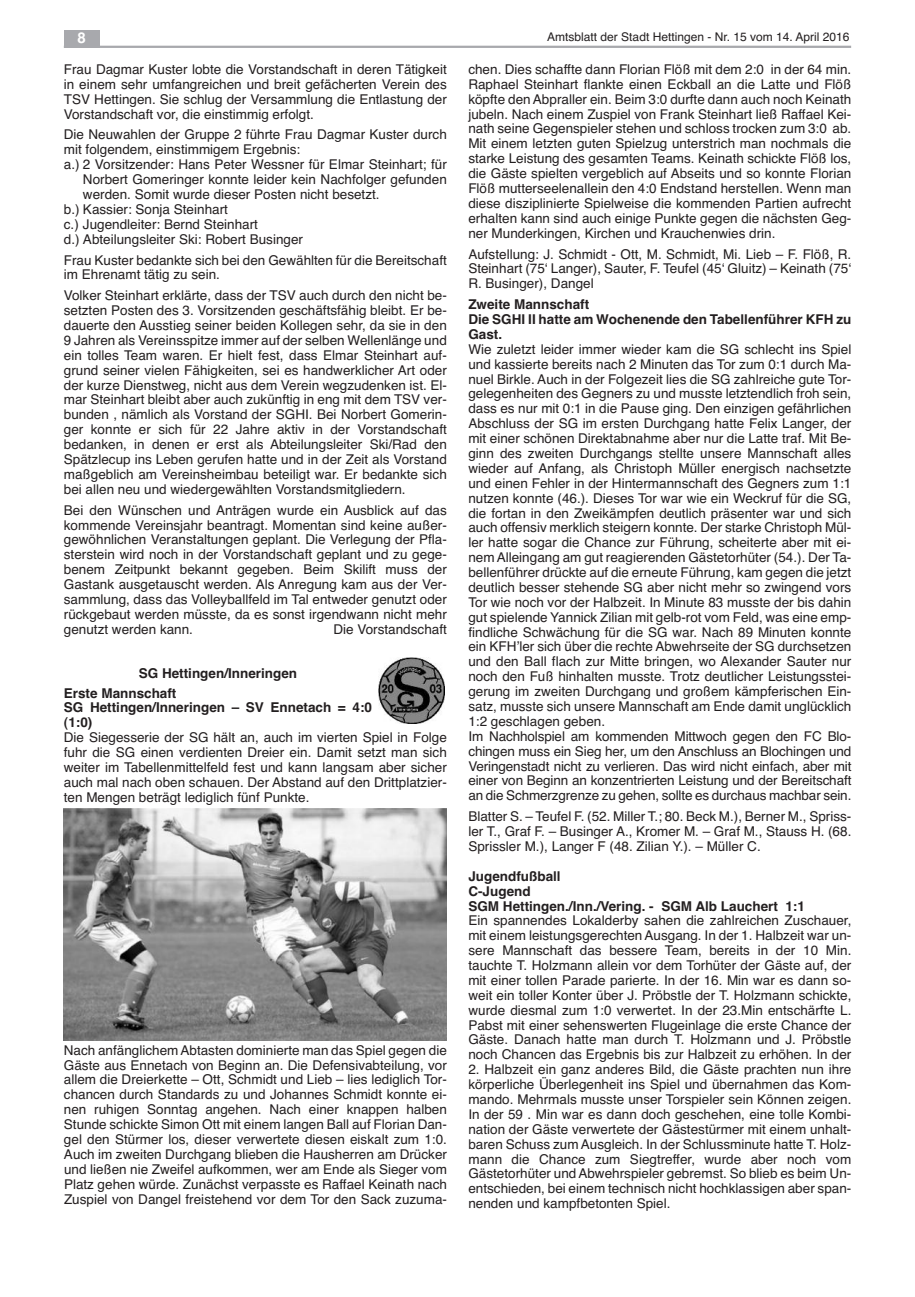
<style>
.page{position:relative;width:915px;height:1297px;background:#fff}
.page>*{position:absolute;margin:0;border:0;box-sizing:border-box;transform-origin:0 0}
.t1{font:700 15px "Helvetica";color:#fff}
.t2{font:13.5px/14.9px "Helvetica";color:#231f20;text-align:justify}
.t3{font:700 13.5px/14.9px "Helvetica";color:#231f20}
.t4{font:12px "Helvetica";color:#231f20}
</style>
<div class="page">
<img style="left:378px;top:657px;width:66px;height:67px">
<img style="left:64px;top:808px;width:382px;height:233px">
<hr style="left:64px;top:46px;width:786px;height:2px;background:#a8a9ad">
<div style="left:64px;top:30px;width:35px;height:17px;background:#a8a9ad"></div>
<p class="t1" style="left:77px;top:29px;width:10px">8</p>
<p class="t4" style="left:547px;top:30px;width:304px">Amtsblatt der Stadt Hettingen - Nr. 15 vom 14. April 2016</p>
<p class="t2" style="left:64px;top:62px;width:384px">Frau Dagmar Kuster lobte die Vorstandschaft in deren Tätigkeit in einem sehr umfangreichen und breit gefächerten Verein des TSV Hettingen. Sie schlug der Versammlung die Entlastung der Vorstandschaft vor, die einstimmig erfolgt.</p>
<p class="t2" style="left:64px;top:127px;width:384px">Die Neuwahlen der Gruppe 2 führte Frau Dagmar Kuster durch</p>
<p class="t2" style="left:64px;top:142px;width:238px">mit folgendem, einstimmigem Ergebnis:</p>
<p class="t2" style="left:64px;top:157px;width:384px">a.) 2 Vorsitzender: Hans Peter Wessner für Elmar Steinhart; für</p>
<p class="t2" style="left:83px;top:172px;width:365px">Norbert Gomeringer konnte leider kein Nachfolger gefunden</p>
<p class="t2" style="left:83px;top:187px;width:298px">werden. Somit wurde dieser Posten nicht besetzt.</p>
<p class="t2" style="left:64px;top:202px;width:165px">b.) Kassier: Sonja Steinhart</p>
<p class="t2" style="left:64px;top:217px;width:195px">c.) Jugendleiter: Bernd Steinhart</p>
<p class="t2" style="left:64px;top:232px;width:240px">d.) Abteilungsleiter Ski: Robert Businger</p>
<p class="t2" style="left:64px;top:252px;width:384px">Frau Kuster bedankte sich bei den Gewählten für die Bereitschaft im Ehrenamt tätig zu sein.</p>
<p class="t2" style="left:64px;top:288px;width:384px">Volker Steinhart erklärte, dass der TSV auch durch den nicht be&shy;setzten Posten des 3. Vorsitzenden geschäftsfähig bleibt. Er be&shy;dauerte den Ausstieg seiner beiden Kollegen sehr, da sie in den 9 Jahren als Vereinsspitze immer auf der selben Wellenlänge und ein tolles Team waren. Er hielt fest, dass Elmar Steinhart auf&shy;grund seiner vielen Fähigkeiten, sei es handwerklicher Art oder der kurze Dienstweg, nicht aus dem Verein wegzudenken ist. El&shy;mar Steinhart bleibt aber auch zukünftig in eng mit dem TSV ver&shy;bunden , nämlich als Vorstand der SGHI. Bei Norbert Gomerin&shy;ger konnte er sich für 22 Jahre aktiv in der Vorstandschaft bedanken, in denen er erst als Abteilungsleiter Ski/Rad den Spätzlecup ins Leben gerufen hatte und in der Zeit als Vorstand maßgeblich am Vereinsheimbau beteiligt war. Er bedankte sich bei allen neu und wiedergewählten Vorstandsmitgliedern.</p>
<p class="t2" style="left:64px;top:503px;width:384px">Bei den Wünschen und Anträgen wurde ein Ausblick auf das kommende Vereinsjahr beantragt. Momentan sind keine außer&shy;gewöhnlichen Veranstaltungen geplant. Die Verlegung der Pfla&shy;sterstein wird noch in der Vorstandschaft geplant und zu gege&shy;benem Zeitpunkt bekannt gegeben. Beim Skilift muss der Gastank ausgetauscht werden. Als Anregung kam aus der Ver&shy;sammlung, dass das Volleyballfeld im Tal entweder genutzt oder rückgebaut werden müsste, da es sonst irgendwann nicht mehr genutzt werden kann.</p>
<p class="t2" style="left:333px;top:622px;width:115px">Die Vorstandschaft</p>
<p class="t3" style="left:64px;top:664px;width:235px;line-height:19.2px;text-indent:75px">SG Hettingen/Inneringen<br>Erste Mannschaft</p>
<p class="t3" style="left:64px;top:700px;width:309px">SG Hettingen/Inneringen – SV Ennetach = 4:0 (1:0)</p>
<p class="t2" style="left:64px;top:730px;width:384px">Die Siegesserie der SG hält an, auch im vierten Spiel in Folge fuhr die SG einen verdienten Dreier ein. Damit setzt man sich weiter im Tabellenmittelfeld fest und kann langsam aber sicher auch mal nach oben schauen. Der Abstand auf den Drittplatzier&shy;ten Mengen beträgt lediglich fünf Punkte.</p>
<p class="t2" style="left:64px;top:1043px;width:384px">Nach anfänglichem Abtasten dominierte man das Spiel gegen die Gäste aus Ennetach von Beginn an. Die Defensivabteilung, vor allem die Dreierkette – Ott, Schmidt und Lieb – lies lediglich Tor&shy;chancen durch Standards zu und Johannes Schmidt konnte ei&shy;nen ruhigen Sonntag angehen. Nach einer knappen halben Stunde schickte Simon Ott mit einem langen Ball auf Florian Dan&shy;gel den Stürmer los, dieser verwertete diesen eiskalt zum 1:0.<br>Auch im zweiten Durchgang blieben die Hausherren am Drücker und ließen nie Zweifel aufkommen, wer am Ende als Sieger vom Platz gehen würde. Zunächst verpasste es Raffael Keinath nach Zuspiel von Dangel freistehend vor dem Tor den Sack zuzuma-</p>
<p class="t2" style="left:468px;top:62px;width:384px">chen. Dies schaffte dann Florian Flöß mit dem 2:0 in der 64 min.<br>Raphael Steinhart flankte einen Eckball an die Latte und Flöß köpfte den Abpraller ein. Beim 3:0 durfte dann auch noch Keinath jubeln. Nach einem Zuspiel von Frank Steinhart ließ Raffael Kei&shy;nath seine Gegenspieler stehen und schloss trocken zum 3:0 ab.<br>Mit einem letzten guten Spielzug unterstrich man nochmals die starke Leistung des gesamten Teams. Keinath schickte Flöß los, die Gäste spielten vergeblich auf Abseits und so konnte Florian Flöß mutterseelenallein den 4:0 Endstand herstellen. Wenn man diese disziplinierte Spielweise die kommenden Partien aufrecht erhalten kann sind auch einige Punkte gegen die nächsten Geg&shy;ner Munderkingen, Kirchen und Krauchenwies drin.</p>
<p class="t2" style="left:468px;top:246px;width:384px">Aufstellung: J. Schmidt - Ott, M. Schmidt, Mi. Lieb – F. Flöß, R.<br>Steinhart (75‘ Langer), Sauter, F. Teufel (45‘ Gluitz) – Keinath (75‘ R. Businger), Dangel</p>
<p class="t3" style="left:468px;top:297px;width:384px">Zweite Mannschaft<br>Die SGHI II hatte am Wochenende den Tabellenführer KFH zu<br>Gast.</p>
<p class="t2" style="left:468px;top:342px;width:384px;text-align:left">Wie zuletzt leider immer wieder kam die SG schlecht ins Spiel und kassierte bereits nach 2 Minuten das Tor zum 0:1 durch Ma&shy;nuel Birkle. Auch in der Folgezeit lies die SG zahlreiche gute Tor&shy;gelegenheiten des Gegners zu und musste letztendlich froh sein, dass es nur mit 0:1 in die Pause ging. Den einzigen gefährlichen Abschluss der SG im ersten Durchgang hatte Felix Langer, der mit einer schönen Direktabnahme aber nur die Latte traf. Mit Be&shy;ginn des zweiten Durchgangs stellte unsere Mannschaft alles wieder auf Anfang, als Christoph Müller energisch nachsetzte und einen Fehler in der Hintermannschaft des Gegners zum 1:1 nutzen konnte (46.). Dieses Tor war wie ein Weckruf für die SG, die fortan in den Zweikämpfen deutlich präsenter war und sich auch offensiv merklich steigern konnte. Der starke Christoph Mül&shy;ler hatte sogar die Chance zur Führung, scheiterte aber mit ei&shy;nem Alleingang am gut reagierenden Gästetorhüter (54.). Der Ta&shy;bellenführer drückte auf die erneute Führung, kam gegen die jetzt deutlich besser stehende SG aber nicht mehr so zwingend vors Tor wie noch vor der Halbzeit. In Minute 83 musste der bis dahin gut spielende Yannick Zilian mit gelb-rot vom Feld, was eine emp&shy;findliche Schwächung für die SG war. Nach 89 Minuten konnte ein KFH’ler sich über die rechte Abwehrseite der SG durchsetzen und den Ball flach zur Mitte bringen, wo Alexander Sauter nur noch den Fuß hinhalten musste. Trotz deutlicher Leistungsstei&shy;gerung im zweiten Durchgang und großem kämpferischen Ein&shy;satz, musste sich unsere Mannschaft am Ende damit unglücklich 1:2 geschlagen geben.<br>Im Nachholspiel am kommenden Mittwoch gegen den FC Blo&shy;chingen muss ein Sieg her, um den Anschluss an Blochingen und Veringenstadt nicht zu verlieren. Das wird nicht einfach, aber mit einer von Beginn an konzentrierten Leistung und der Bereitschaft an die Schmerzgrenze zu gehen, sollte es durchaus machbar sein.</p>
<p class="t2" style="left:468px;top:809px;width:384px">Blatter S. – Teufel F. (52. Miller T.; 80. Beck M.), Berner M., Spriss&shy;ler T., Graf F. – Businger A., Kromer M. – Graf M., Stauss H. (68.<br>Sprissler M.), Langer F (48. Zilian Y.). – Müller C.</p>
<p class="t3" style="left:468px;top:869px;width:338px">Jugendfußball<br>C-Jugend<br>SGM Hettingen./Inn./Vering. - SGM Alb Lauchert 1:1</p>
<p class="t2" style="left:468px;top:913px;width:384px">Ein spannendes Lokalderby sahen die zahlreichen Zuschauer, mit einem leistungsgerechten Ausgang. In der 1. Halbzeit war un&shy;sere Mannschaft das bessere Team, bereits in der 10 Min. tauchte T. Holzmann allein vor dem Torhüter der Gäste auf, der mit einer tollen Parade parierte. In der 16. Min war es dann so&shy;weit ein toller Konter über J. Pröbstle der T. Holzmann schickte, wurde diesmal zum 1:0 verwertet. In der 23.Min entschärfte L.<br>Pabst mit einer sehenswerten Flugeinlage die erste Chance der Gäste. Danach hatte man durch T. Holzmann und J. Pröbstle noch Chancen das Ergebnis bis zur Halbzeit zu erhöhen. In der</p>
<p class="t2" style="left:468px;top:1062px;width:384px">2. Halbzeit ein ganz anderes Bild, die Gäste prachten nun ihre körperliche Überlegenheit ins Spiel und übernahmen das Kom&shy;mando. Mehrmals musste unser Torspieler sein Können zeigen.<br>In der 59 . Min war es dann doch geschehen, eine tolle Kombi&shy;nation der Gäste verwertete der Gästestürmer mit einem unhalt&shy;baren Schuss zum Ausgleich. In der Schlussminute hatte T. Holz&shy;mann die Chance zum Siegtreffer, wurde aber noch vom Gästetorhüter undAbwehrspieler gebremst. So blieb es beim Un&shy;entschieden, bei einem technisch nicht hochklassigen aber span&shy;nenden und kampfbetonten Spiel.</p>
</div>
